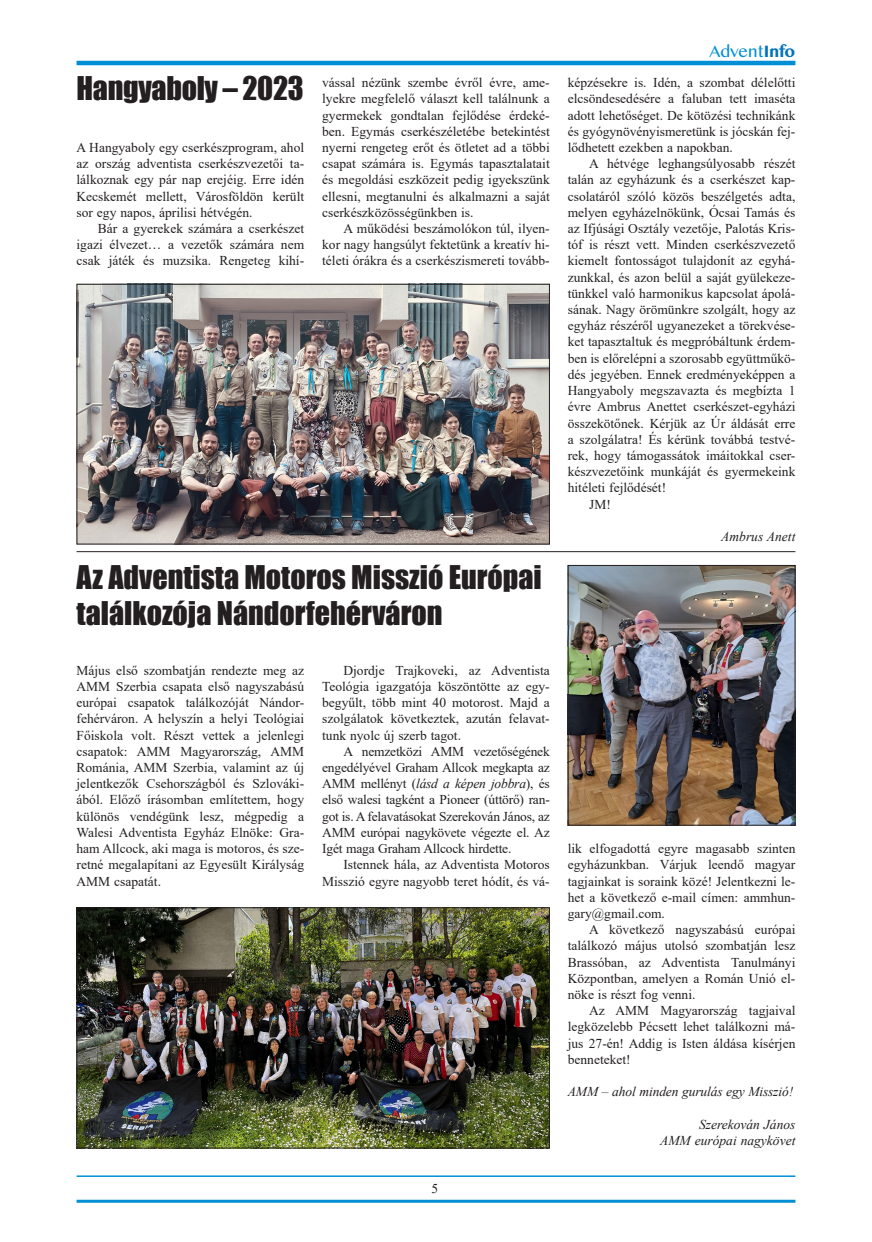
<style>
.page{position:relative;width:872px;height:1242px;background:#fff}
.page>*{position:absolute;margin:0;border:0;box-sizing:border-box;transform-origin:0 0}
.t1{font:30px/36px "Impact";color:#231f20}
.t2{font:15px "Bangla MN";letter-spacing:-.03em;color:#008fd5}
.t3{font:13.5px/16.2px "Times New Roman";color:#231f20;text-align:justify}
.t4{font:italic 13.5px/16.2px "Times New Roman";color:#231f20;text-align:right}
.s1{font-style:italic}
.s2{font-weight:700;color:#0072bc}
</style>
<div class="page">
<hr style="left:77px;top:61px;width:718px;height:4px;background:#008fd5">
<hr style="left:77px;top:1175px;width:718px;height:2px;background:#008fd5">
<hr style="left:77px;top:1199px;width:718px;height:3px;background:#008fd5">
<img style="left:79px;top:286px;width:469px;height:256px">
<div style="left:77px;top:284px;width:473px;height:260px;border:1px solid #231f20"></div>
<hr style="left:77px;top:551px;width:718px;height:1px;background:#231f20">
<img style="left:79px;top:909px;width:469px;height:237px">
<div style="left:77px;top:907px;width:473px;height:241px;border:1px solid #231f20"></div>
<img style="left:570px;top:567px;width:223px;height:256px">
<div style="left:568px;top:565px;width:227px;height:260px;border:1px solid #231f20"></div>
<h1 class="t1" style="left:77px;top:70px;width:229px">Hangyaboly – 2023</h1>
<p class="t3" style="left:77px;top:139px;width:229px">A Hangyaboly egy cserkészprogram, ahol az ország adventista cserkészvezetői ta&shy;lálkoznak egy pár nap erejéig. Erre idén Kecskemét mellett, Városföldön került sor egy napos, áprilisi hétvégén.</p>
<p class="t3" style="left:77px;top:220px;width:229px;text-indent:21px">Bár a gyerekek számára a cserkészet igazi élvezet… a vezetők számára nem csak játék és muzsika. Rengeteg kihí-</p>
<p class="t3" style="left:322px;top:74px;width:229px">vással nézünk szembe évről évre, ame&shy;lyekre megfelelő választ kell találnunk a gyermekek gondtalan fejlődése érdeké&shy;ben. Egymás cserkészéletébe betekintést nyerni rengeteg erőt és ötletet ad a többi csapat számára is. Egymás tapasztalatait és megoldási eszközeit pedig igyekszünk ellesni, megtanulni és alkalmazni a saját cserkészközösségünkben is.</p>
<p class="t3" style="left:322px;top:220px;width:229px;text-indent:21px">A működési beszámolókon túl, ilyen&shy;kor nagy hangsúlyt fektetünk a kreatív hi&shy;téleti órákra és a cserkészismereti tovább-</p>
<h1 class="t1" style="left:77px;top:558px;width:467px">Az Adventista Motoros Misszió Európai találkozója Nándorfehérváron</h1>
<p class="t3" style="left:77px;top:662px;width:229px">Május első szombatján rendezte meg az AMM Szerbia csapata első nagyszabású európai csapatok találkozóját Nándor&shy;fehérváron. A helyszín a helyi Teológiai Főiskola volt. Részt vettek a jelenlegi csapatok: AMM Magyarország, AMM Románia, AMM Szerbia, valamint az új jelentkezők Csehországból és Szlováki&shy;ából. Előző írásomban említettem, hogy különös vendégünk lesz, mégpedig a Walesi Adventista Egyház Elnöke: Gra&shy;ham Allcock, aki maga is motoros, és sze&shy;retné megalapítani az Egyesült Királyság AMM csapatát.</p>
<p class="t3" style="left:322px;top:662px;width:229px;text-indent:21px">Djordje Trajkoveki, az Adventista Teológia igazgatója köszöntötte az egy&shy;begyűlt, több mint 40 motorost. Majd a szolgálatok következtek, azután felavat&shy;tunk nyolc új szerb tagot.</p>
<p class="t3" style="left:322px;top:743px;width:229px;text-indent:21px">A nemzetközi AMM vezetőségének engedélyével Graham Allcok megkapta az AMM mellényt (<span class="s1">lásd a képen jobbra</span>), és első walesi tagként a Pioneer (úttörő) ran&shy;got is. A felavatásokat Szerekován János, az AMM európai nagykövete végezte el. Az Igét maga Graham Allcock hirdette.</p>
<p class="t3" style="left:322px;top:856px;width:229px;text-align:right">Istennek hála, az Adventista Motoros<br>Misszió egyre nagyobb teret hódít, és vá-</p>
<p class="t3" style="left:431px;top:1180px;width:8px">5</p>
<p class="t2" style="left:709px;top:41px;width:87px">Advent<span class="s2">Info</span></p>
<p class="t3" style="left:568px;top:74px;width:229px">képzésekre is. Idén, a szombat délelőtti elcsöndesedésére a faluban tett imaséta adott lehetőséget. De kötözési technikánk és gyógynövényismeretünk is jócskán fej&shy;lődhetett ezekben a napokban.</p>
<p class="t3" style="left:589px;top:155px;width:208px">A hétvége leghangsúlyosabb részét</p>
<p class="t3" style="left:568px;top:171px;width:229px">talán az egyházunk és a cserkészet kap-</p>
<p class="t3" style="left:568px;top:188px;width:229px">csolatáról szóló közös beszélgetés adta,</p>
<p class="t3" style="left:568px;top:204px;width:229px">melyen egyházelnökünk, Ócsai Tamás és</p>
<p class="t3" style="left:568px;top:220px;width:229px">az Ifjúsági Osztály vezetője, Palotás Kris-</p>
<p class="t3" style="left:568px;top:236px;width:229px">tóf is részt vett. Minden cserkészvezető</p>
<p class="t3" style="left:568px;top:252px;width:229px">kiemelt fontosságot tulajdonít az egyhá-</p>
<p class="t3" style="left:568px;top:269px;width:229px">zunkkal, és azon belül a saját gyülekeze-</p>
<p class="t3" style="left:568px;top:285px;width:229px">tünkkel való harmonikus kapcsolat ápolá-</p>
<p class="t3" style="left:568px;top:301px;width:229px">sának. Nagy örömünkre szolgált, hogy az</p>
<p class="t3" style="left:568px;top:317px;width:229px">egyház részéről ugyanezeket a törekvése-</p>
<p class="t3" style="left:568px;top:333px;width:229px">ket tapasztaltuk és megpróbáltunk érdem-</p>
<p class="t3" style="left:568px;top:350px;width:229px">ben is előrelépni a szorosabb együttműkö-</p>
<p class="t3" style="left:568px;top:366px;width:229px">dés jegyében. Ennek eredményeképpen a</p>
<p class="t3" style="left:568px;top:382px;width:229px">Hangyaboly megszavazta és megbízta 1</p>
<p class="t3" style="left:568px;top:398px;width:229px">évre Ambrus Anettet cserkészet-egyházi</p>
<p class="t3" style="left:568px;top:414px;width:229px">összekötőnek. Kérjük az Úr áldását erre</p>
<p class="t3" style="left:568px;top:431px;width:229px">a szolgálatra! És kérünk továbbá testvé-</p>
<p class="t3" style="left:568px;top:447px;width:229px">rek, hogy támogassátok imáitokkal cser-</p>
<p class="t3" style="left:568px;top:463px;width:229px">készvezetőink munkáját és gyermekeink</p>
<p class="t3" style="left:568px;top:479px;width:100px">hitéleti fejlődését!</p>
<p class="t3" style="left:589px;top:495px;width:23px">JM!</p>
<p class="t4" style="left:721px;top:528px;width:76px">Ambrus Anett</p>
<p class="t3" style="left:568px;top:840px;width:229px">lik elfogadottá egyre magasabb szinten egyházunkban. Várjuk leendő magyar tagjainkat is soraink közé! Jelentkezni le&shy;het a következő e-mail címen: ammhun&shy;gary@gmail.com.</p>
<p class="t3" style="left:568px;top:921px;width:229px;text-indent:21px">A következő nagyszabású európai találkozó május utolsó szombatján lesz Brassóban, az Adventista Tanulmányi Központban, amelyen a Román Unió el&shy;nöke is részt fog venni.</p>
<p class="t3" style="left:568px;top:1002px;width:229px;text-indent:21px">Az AMM Magyarország tagjaival legközelebb Pécsett lehet találkozni má&shy;jus 27-én! Addig is Isten áldása kísérjen benneteket!</p>
<p class="t4" style="left:568px;top:1083px;width:227px">AMM – ahol minden gurulás egy Misszió!</p>
<p class="t4" style="left:660px;top:1115px;width:137px">Szerekován János<br>AMM európai nagykövet</p>
</div>
